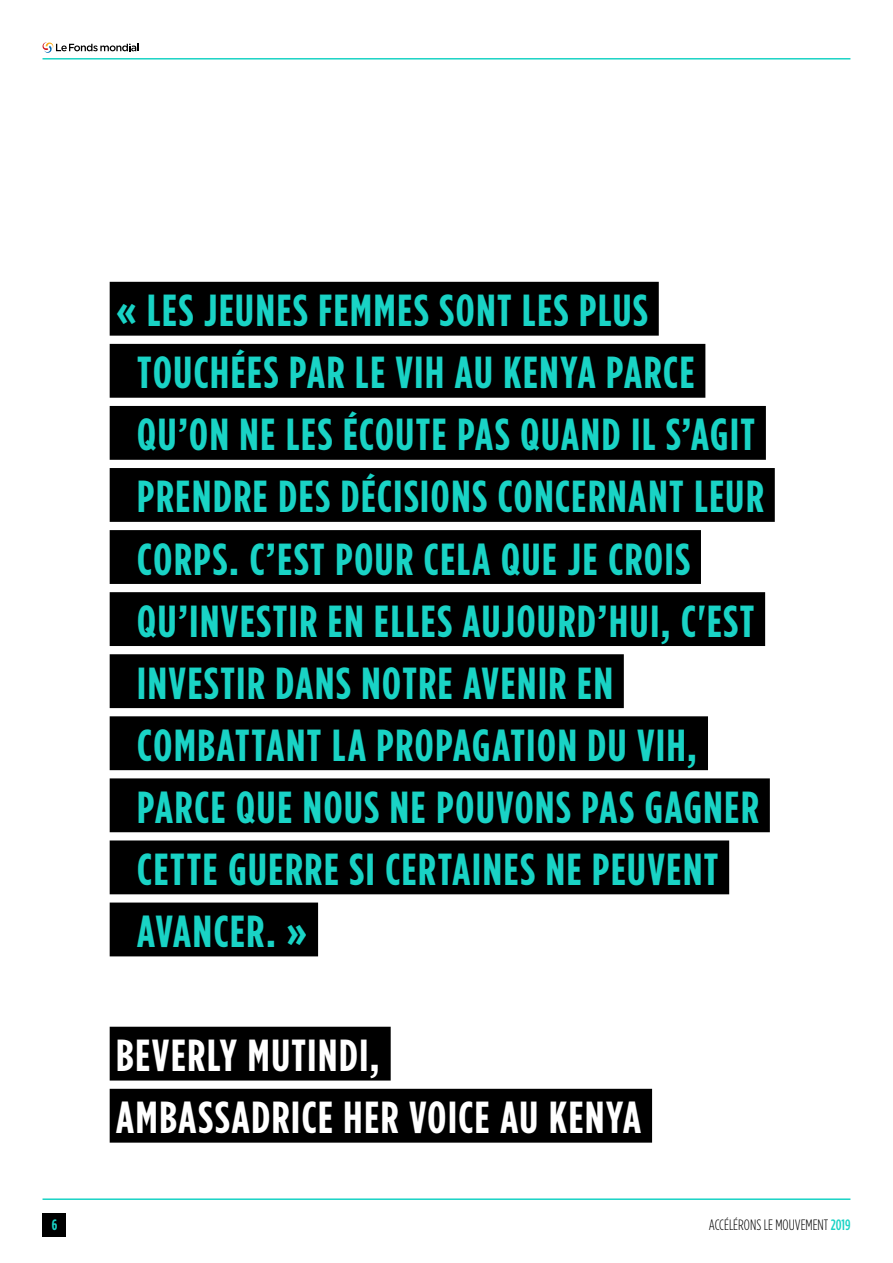
<style>
.page{position:relative;width:893px;height:1263px;background:#fff}
.page>*{position:absolute;margin:0;border:0;box-sizing:border-box;transform-origin:0 0}
.t1{font:700 44.85px/62.1px "Gotham Condensed";letter-spacing:.035em;color:#19d3c5}
.t2{font:700 44.85px/62.1px "Gotham Condensed";letter-spacing:.035em;color:#fff}
.t3{font:300 15px "Gotham Condensed";color:#000}
.t4{font:700 15px "Gotham Condensed";color:#19d3c5}
.s1{font-weight:500;color:#19d3c5}
</style>
<div class="page">
<hr style="left:43px;top:1198px;width:807px;height:2px;background:#19d3c5">
<hr style="left:43px;top:58px;width:807px;height:2px;background:#19d3c5">
<div style="left:43px;top:1213px;width:23px;height:24px;background:#000"></div>
<svg style="left:43px;top:42px;width:96px;height:11px"></svg>
<div style="left:110px;top:282px;width:549px;height:54px;background:#000"></div>
<div style="left:110px;top:344px;width:595px;height:54px;background:#000"></div>
<div style="left:110px;top:406px;width:656px;height:54px;background:#000"></div>
<div style="left:110px;top:468px;width:665px;height:54px;background:#000"></div>
<div style="left:110px;top:530px;width:591px;height:54px;background:#000"></div>
<div style="left:110px;top:592px;width:655px;height:54px;background:#000"></div>
<div style="left:110px;top:654px;width:514px;height:54px;background:#000"></div>
<div style="left:110px;top:716px;width:598px;height:54px;background:#000"></div>
<div style="left:110px;top:778px;width:660px;height:54px;background:#000"></div>
<div style="left:110px;top:840px;width:619px;height:54px;background:#000"></div>
<div style="left:110px;top:902px;width:208px;height:54px;background:#000"></div>
<div style="left:110px;top:1027px;width:281px;height:53px;background:#000"></div>
<div style="left:110px;top:1089px;width:542px;height:53px;background:#000"></div>
<p class="t1" style="left:137px;top:279px;width:628px;text-indent:-21px">« LES JEUNES FEMMES SONT LES PLUS TOUCHÉES PAR LE VIH AU KENYA PARCE QU’ON NE LES ÉCOUTE PAS QUAND IL S’AGIT PRENDRE DES DÉCISIONS CONCERNANT LEUR CORPS. C’EST POUR CELA QUE JE CROIS QU’INVESTIR EN ELLES AUJOURD’HUI, C'EST INVESTIR DANS NOTRE AVENIR EN COMBATTANT LA PROPAGATION DU VIH, PARCE QUE NOUS NE POUVONS PAS GAGNER CETTE GUERRE SI CERTAINES NE PEUVENT AVANCER. »</p>
<p class="t2" style="left:116px;top:1024px;width:527px">BEVERLY MUTINDI,<br>AMBASSADRICE HER VOICE AU KENYA</p>
<p class="t4" style="left:52px;top:1216px;width:7px">6</p>
<p class="t3" style="left:709px;top:1217px;width:143px">ACCÉLÉRONS LE MOUVEMENT <span class="s1">2019</span></p>
</div>
